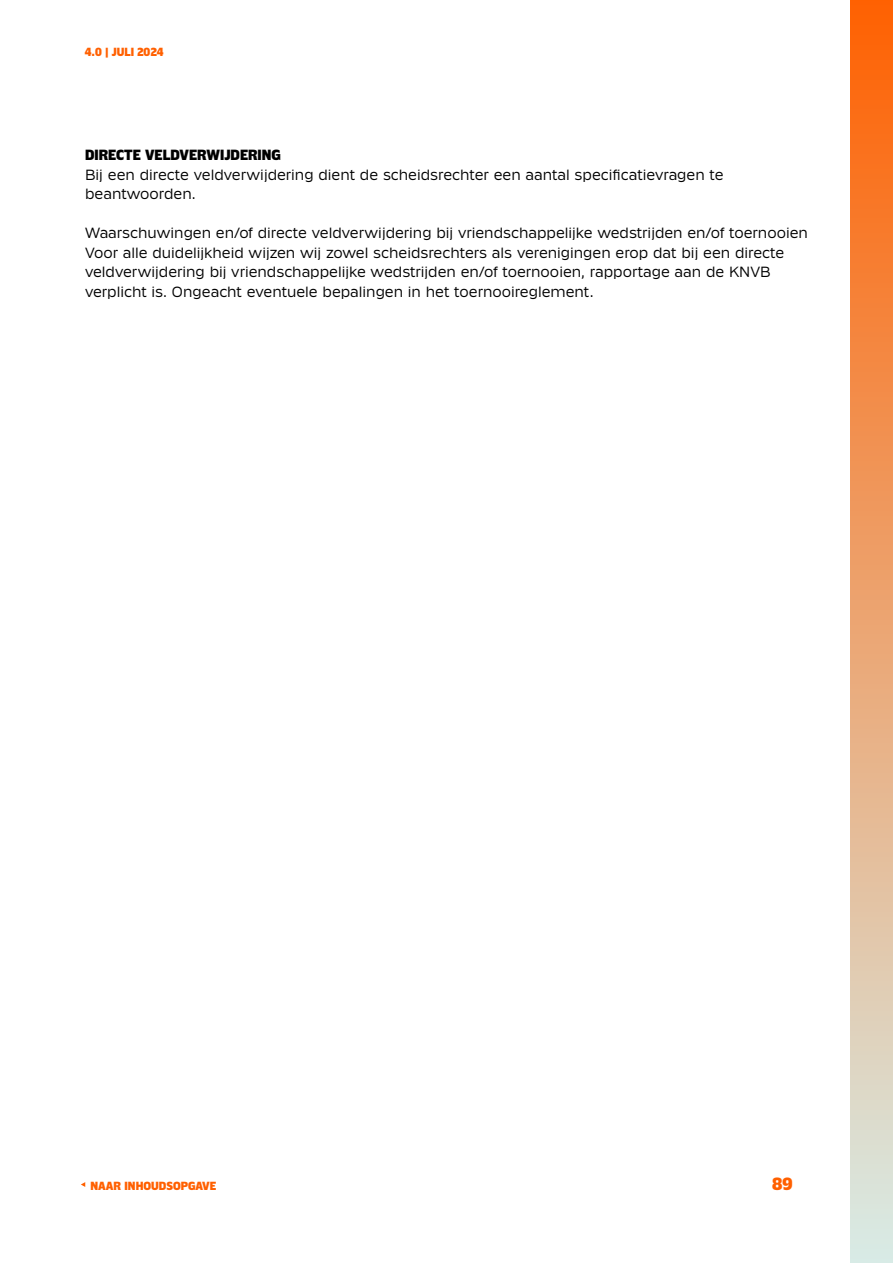
<style>
.page{position:relative;width:893px;height:1263px;background:#fff}
.page>*{position:absolute;margin:0;border:0;box-sizing:border-box;transform-origin:0 0}
.t1{font:700 18px "Klub KNVB072024";color:#ff6000}
.t2{font:15px/19.5px "Klub KNVB092024";color:#000}
.t3{font:700 15px "Klub KNVB072024";color:#000}
.t4{font:700 12px "Klub KNVB072024";color:#ff6000}
</style>
<div class="page">
<svg style="left:81px;top:1182px;width:4px;height:5px"></svg>
<div style="left:850px;top:0;width:43px;height:1263px;background:linear-gradient(to bottom,#ff6101,#d8ebe6)"></div>
<p class="t4" style="left:85px;top:45px;width:80px">4.0 | JULI 2024</p>
<p class="t3" style="left:85px;top:147px;width:197px">DIRECTE VELDVERWIJDERING</p>
<p class="t2" style="left:85px;top:165px;width:640px">Bij een directe veldverwijdering dient de scheidsrechter een aantal specificatievragen te beantwoorden.</p>
<p class="t2" style="left:85px;top:223px;width:724px">Waarschuwingen en/of directe veldverwijdering bij vriendschappelijke wedstrijden en/of toernooien Voor alle duidelijkheid wijzen wij zowel scheidsrechters als verenigingen erop dat bij een directe veldverwijdering bij vriendschappelijke wedstrijden en/of toernooien, rapportage aan de KNVB verplicht is. Ongeacht eventuele bepalingen in het toernooireglement.</p>
<p class="t4" style="left:91px;top:1179px;width:127px">NAAR INHOUDSOPGAVE</p>
<p class="t1" style="left:772px;top:1173px;width:22px">89</p>
</div>
